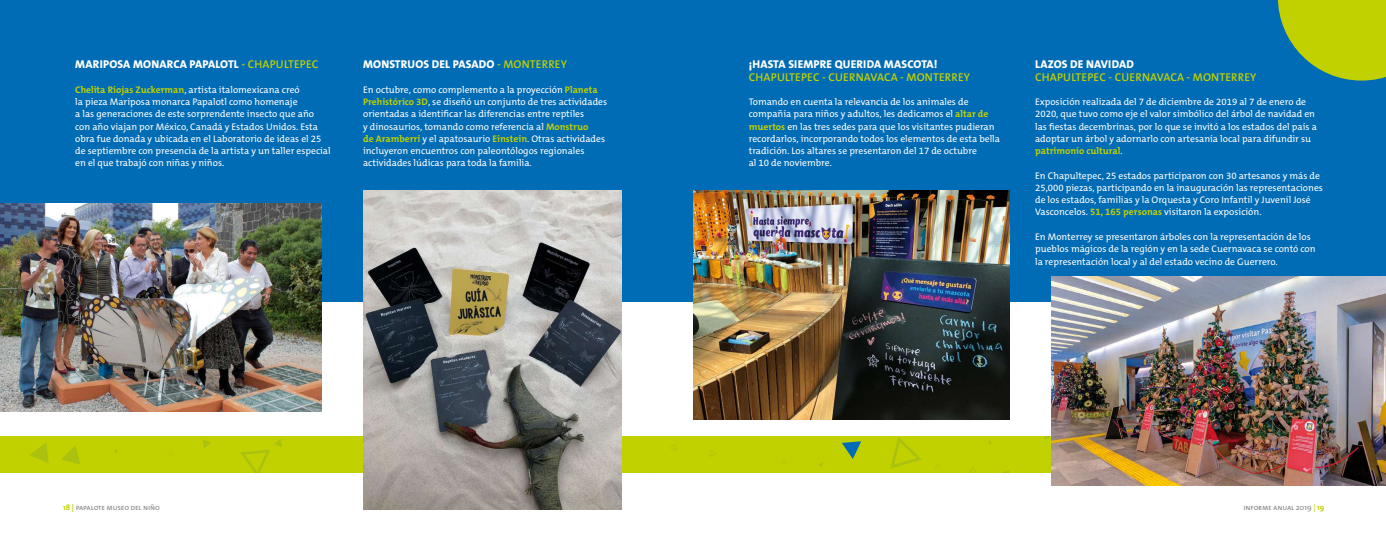
<style>
.page{position:relative;width:1386px;height:536px;background:#fff}
.page>*{position:absolute;margin:0;border:0;box-sizing:border-box;transform-origin:0 0}
.t1{font:800 11.38px "The Mix B W8";letter-spacing:.015em;color:#fff}
.t2{font:600 11.38px "The Mix B W6";letter-spacing:.015em;color:#c1d100}
.t3{font:9.62px/12.2px "The Mix B W5 Plain";color:#fff}
.t4{font:700 9.62px "The Mix B W7";color:#c1d100}
.t5{font:7.88px "The Mix Regular Caps";letter-spacing:-.02em;color:#878787}
.s1{font-family:"The Mix B W6";font-weight:600;color:#c1d100}
.s2{font-family:"The Mix B W7";font-weight:700;color:#c1d100}
.s3{font-family:"The Mix B W5 Plain";font-weight:400;color:#fff}
.s4{font-family:"The Mix";font-weight:700;color:#c1d100}
.s5{font-family:"The Mix"}
.s6{color:#c1d100}
</style>
<div class="page">
<div style="left:0;top:436px;width:1386px;height:37px;background:#c1d100"></div>
<svg style="left:62px;top:446px;width:18px;height:18px"></svg>
<svg style="left:241px;top:439px;width:41px;height:34px"></svg>
<svg style="left:30px;top:443px;width:19px;height:20px"></svg>
<svg style="left:203px;top:440px;width:8px;height:8px"></svg>
<svg style="left:670px;top:444px;width:7px;height:6px"></svg>
<svg style="left:1045px;top:436px;width:6px;height:3px"></svg>
<svg style="left:1002px;top:470px;width:7px;height:3px"></svg>
<svg style="left:891px;top:437px;width:30px;height:31px"></svg>
<svg style="left:842px;top:441px;width:19px;height:18px"></svg>
<svg style="left:709px;top:450px;width:7px;height:7px"></svg>
<div style="left:0;top:0;width:1386px;height:301px;background:#006cb5"></div>
<img style="left:0;top:203px;width:322px;height:208px">
<img style="left:363px;top:191px;width:259px;height:318px">
<img style="left:693px;top:191px;width:316px;height:228px">
<img style="left:1051px;top:276px;width:335px;height:209px">
<svg style="left:1278px;top:0;width:108px;height:80px"></svg>
<p class="t1" style="left:75px;top:57px;width:245px">MARIPOSA MONARCA PAPALOTL <span class="s1">- CHAPULTEPEC</span></p>
<p class="t3" style="left:75px;top:83px;width:257px"><span class="s2">Chelita Riojas Zuckerman</span>, artista italomexicana creó<br>la pieza Mariposa monarca Papalotl como homenaje<br>a las generaciones de este sorprendente insecto que año con año viajan por México, Canadá y Estados Unidos. Esta obra fue donada y ubicada en el Laboratorio de ideas el 25 de septiembre con presencia de la artista y un taller especial en el que trabajó con niñas y niños.</p>
<p class="t1" style="left:363px;top:57px;width:205px">MONSTRUOS DEL PASADO <span class="s1">- MONTERREY</span></p>
<p class="t3" style="left:363px;top:83px;width:246px">En octubre, como complemento a la proyección <span class="s2">Planeta Prehistórico 3D</span>, se diseñó un conjunto de tres actividades orientadas a identificar las diferencias entre reptiles<br>y dinosaurios, tomando como referencia al <span class="s2">Monstruo<br>de Aramberri</span> y el apatosaurio <span class="s2">Einstein</span>. Otras actividades incluyeron encuentros con paleontólogos regionales actividades lúdicas para toda la familia.</p>
<p class="t1" style="left:749px;top:57px;width:190px">¡HASTA SIEMPRE QUERIDA MASCOTA!</p>
<p class="t2" style="left:749px;top:69px;width:223px">CHAPULTEPEC - CUERNAVACA - MONTERREY</p>
<p class="t3" style="left:749px;top:96px;width:253px">Tomando en cuenta la relevancia de los animales de compañía para niños y adultos, les dedicamos el <span class="s2">altar de muertos</span> en las tres sedes para que los visitantes pudieran recordarlos, incorporando todos los elementos de esta bella tradición. Los altares se presentaron del 17 de octubre<br>al 10 de noviembre.</p>
<p class="t1" style="left:1035px;top:57px;width:100px">LAZOS DE NAVIDAD</p>
<p class="t2" style="left:1035px;top:69px;width:223px">CHAPULTEPEC - CUERNAVACA - MONTERREY</p>
<p class="t3" style="left:1035px;top:96px;width:283px">Exposición realizada del 7 de diciembre de 2019 al 7 de enero de 2020, que tuvo como eje el valor simbólico del árbol de navidad en las fiestas decembrinas, por lo que se invitó a los estados del país a adoptar un árbol y adornarlo con artesanía local para difundir su</p>
<p class="t4" style="left:1035px;top:145px;width:89px">patrimonio cultural<span class="s3">.</span></p>
<p class="t3" style="left:1035px;top:169px;width:289px">En Chapultepec, 25 estados participaron con 30 artesanos y más de 25,000 piezas, participando en la inauguración las representaciones de los estados, familias y la Orquesta y Coro Infantil y Juvenil José Vasconcelos. <span class="s2">51, 165 personas</span> visitaron la exposición.</p>
<p class="t3" style="left:1035px;top:230px;width:282px">En Monterrey se presentaron árboles con la representación de los pueblos mágicos de la región y en la sede Cuernavaca se contó con la representación local y al del estado vecino de Guerrero.</p>
<p class="t5" style="left:63px;top:500px;width:98px"><span class="s4">18 |</span> papalote museo del niño</p>
<p class="t5" style="left:1243px;top:500px;width:83px">informe anual <span class="s5">2019</span> <span class="s6">|</span> <span class="s4">19</span></p>
</div>
